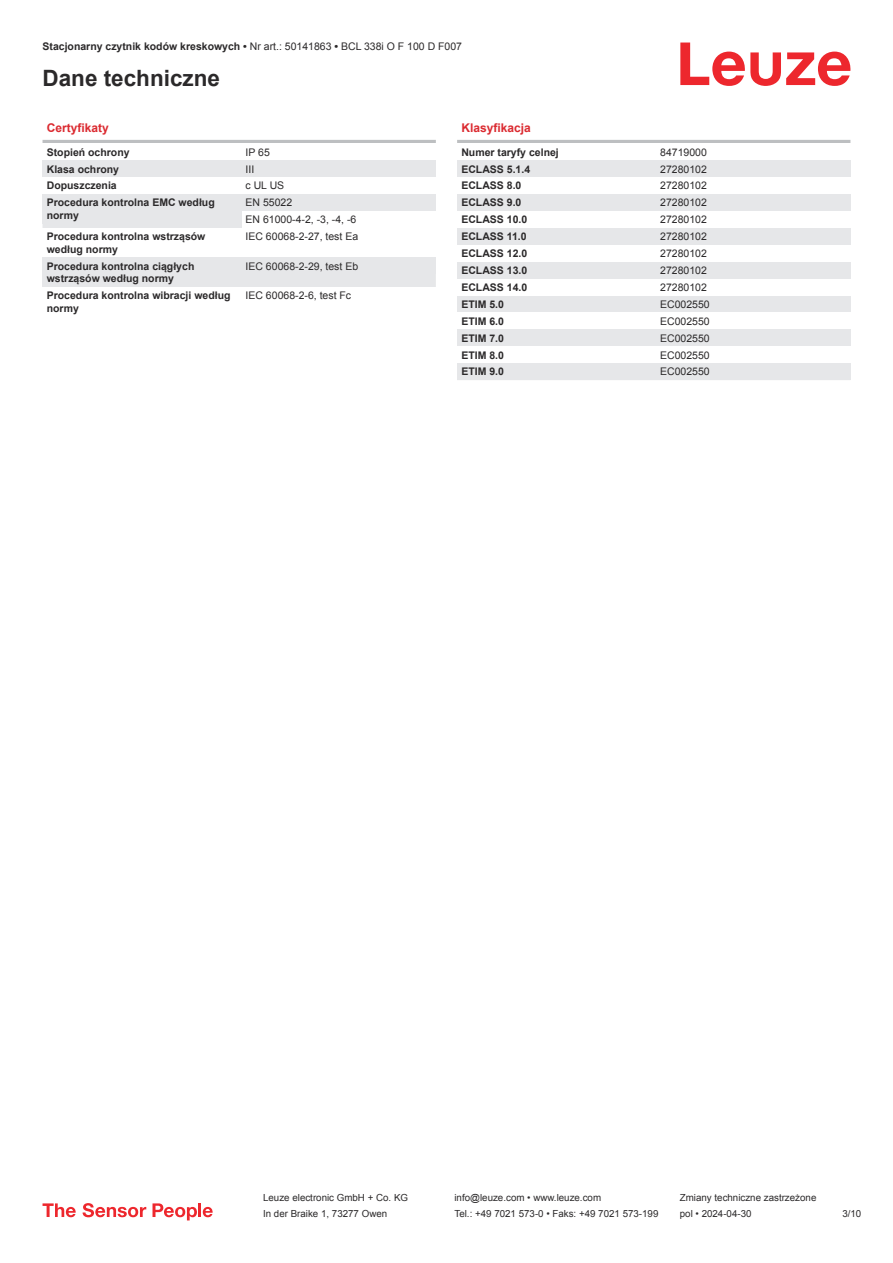
<style>
.page{position:relative;width:893px;height:1263px;background:#fff}
.page>*{position:absolute;margin:0;border:0;box-sizing:border-box;transform-origin:0 0}
.t1{font:700 22.5px "Arial";color:#2b292a}
.t2{font:700 12px "Arial";color:#db2a30}
.t3{font:700 10.5px/12.6px "Arial";color:#2b292a}
.t4{font:10.5px/17px "Arial";color:#2b292a}
.t5{font:9.75px "Arial";color:#2b292a}
.s1{font-weight:400}
</style>
<div class="page">
<svg style="left:680px;top:43px;width:170px;height:43px"></svg>
<svg style="left:43px;top:224px;width:393px;height:63px;fill:#e6e7e9"></svg>
<hr style="left:43px;top:140px;width:393px;height:3px;background:#bdbfc1">
<div style="left:43px;top:160px;width:199px;height:17px;background:#e6e7e9"></div>
<div style="left:242px;top:160px;width:194px;height:17px;background:#e6e7e9"></div>
<div style="left:43px;top:194px;width:199px;height:30px;background:#e6e7e9"></div>
<div style="left:242px;top:194px;width:194px;height:17px;background:#e6e7e9"></div>
<div style="left:242px;top:211px;width:194px;height:17px;background:#fff"></div>
<div style="left:43px;top:228px;width:199px;height:29px;background:#fff"></div>
<div style="left:242px;top:228px;width:194px;height:17px;background:#fff"></div>
<div style="left:43px;top:257px;width:199px;height:30px;background:#e6e7e9"></div>
<div style="left:242px;top:257px;width:194px;height:17px;background:#e6e7e9"></div>
<hr style="left:457px;top:140px;width:393px;height:3px;background:#bdbfc1">
<div style="left:457px;top:160px;width:200px;height:17px;background:#e6e7e9"></div>
<div style="left:657px;top:160px;width:193px;height:17px;background:#e6e7e9"></div>
<div style="left:457px;top:194px;width:200px;height:17px;background:#e6e7e9"></div>
<div style="left:657px;top:194px;width:193px;height:17px;background:#e6e7e9"></div>
<div style="left:457px;top:228px;width:200px;height:17px;background:#e6e7e9"></div>
<div style="left:657px;top:228px;width:193px;height:17px;background:#e6e7e9"></div>
<div style="left:457px;top:262px;width:200px;height:17px;background:#e6e7e9"></div>
<div style="left:657px;top:262px;width:193px;height:17px;background:#e6e7e9"></div>
<div style="left:457px;top:296px;width:200px;height:16px;background:#e6e7e9"></div>
<div style="left:657px;top:296px;width:193px;height:16px;background:#e6e7e9"></div>
<div style="left:457px;top:329px;width:200px;height:17px;background:#e6e7e9"></div>
<div style="left:657px;top:329px;width:193px;height:17px;background:#e6e7e9"></div>
<div style="left:457px;top:363px;width:200px;height:17px;background:#e6e7e9"></div>
<div style="left:657px;top:363px;width:193px;height:17px;background:#e6e7e9"></div>
<svg style="left:43px;top:1203px;width:33px;height:14px"></svg>
<svg style="left:83px;top:1203px;width:63px;height:14px"></svg>
<svg style="left:153px;top:1203px;width:44px;height:17px"></svg>
<hr style="left:198px;top:1203px;width:3px;height:14px;background:#ed272d">
<svg style="left:203px;top:1207px;width:10px;height:10px"></svg>
<p class="t3" style="left:43px;top:41px;width:421px">Stacjonarny czytnik kodów kreskowych • <span class="s1">Nr art.: 50141863</span> • <span class="s1">BCL 338i O F 100 D F007</span></p>
<h1 class="t1" style="left:43px;top:70px;width:179px">Dane techniczne</h1>
<p class="t2" style="left:47px;top:120px;width:64px">Certyfikaty</p>
<p class="t3" style="left:47px;top:146px;width:84px">Stopień ochrony</p>
<p class="t4" style="left:246px;top:144px;width:26px">IP 65</p>
<p class="t3" style="left:47px;top:164px;width:74px">Klasa ochrony</p>
<p class="t4" style="left:246px;top:161px;width:10px">III</p>
<p class="t3" style="left:47px;top:180px;width:72px">Dopuszczenia</p>
<p class="t4" style="left:246px;top:177px;width:40px">c UL US</p>
<p class="t3" style="left:47px;top:196px;width:170px">Procedura kontrolna EMC według normy</p>
<p class="t4" style="left:246px;top:194px;width:112px">EN 55022<br>EN 61000-4-2, -3, -4, -6</p>
<p class="t3" style="left:47px;top:230px;width:160px">Procedura kontrolna wstrząsów według normy</p>
<p class="t4" style="left:246px;top:228px;width:114px">IEC 60068-2-27, test Ea</p>
<p class="t3" style="left:47px;top:260px;width:149px">Procedura kontrolna ciągłych wstrząsów według normy</p>
<p class="t4" style="left:246px;top:257px;width:114px">IEC 60068-2-29, test Eb</p>
<p class="t3" style="left:47px;top:289px;width:185px">Procedura kontrolna wibracji według normy</p>
<p class="t4" style="left:246px;top:287px;width:107px">IEC 60068-2-6, test Fc</p>
<p class="t2" style="left:461px;top:120px;width:71px">Klasyfikacja</p>
<p class="t3" style="left:461px;top:146px;width:99px">Numer taryfy celnej</p>
<p class="t4" style="left:660px;top:143px;width:48px">84719000</p>
<p class="t3" style="left:461px;top:163px;width:70px">ECLASS 5.1.4</p>
<p class="t4" style="left:660px;top:161px;width:48px">27280102</p>
<p class="t3" style="left:461px;top:180px;width:62px">ECLASS 8.0</p>
<p class="t4" style="left:660px;top:178px;width:48px">27280102</p>
<p class="t3" style="left:461px;top:196px;width:62px">ECLASS 9.0</p>
<p class="t4" style="left:660px;top:195px;width:48px">27280102</p>
<p class="t3" style="left:461px;top:213px;width:67px">ECLASS 10.0</p>
<p class="t4" style="left:660px;top:212px;width:48px">27280102</p>
<p class="t3" style="left:461px;top:230px;width:67px">ECLASS 11.0</p>
<p class="t4" style="left:660px;top:229px;width:48px">27280102</p>
<p class="t3" style="left:461px;top:247px;width:67px">ECLASS 12.0</p>
<p class="t4" style="left:660px;top:246px;width:48px">27280102</p>
<p class="t3" style="left:461px;top:264px;width:67px">ECLASS 13.0</p>
<p class="t4" style="left:660px;top:263px;width:48px">27280102</p>
<p class="t3" style="left:461px;top:281px;width:67px">ECLASS 14.0</p>
<p class="t4" style="left:660px;top:280px;width:48px">27280102</p>
<p class="t3" style="left:461px;top:298px;width:44px">ETIM 5.0</p>
<p class="t4" style="left:660px;top:296px;width:51px">EC002550</p>
<p class="t3" style="left:461px;top:315px;width:44px">ETIM 6.0</p>
<p class="t4" style="left:660px;top:312px;width:51px">EC002550</p>
<p class="t3" style="left:461px;top:332px;width:44px">ETIM 7.0</p>
<p class="t4" style="left:660px;top:329px;width:51px">EC002550</p>
<p class="t3" style="left:461px;top:349px;width:44px">ETIM 8.0</p>
<p class="t4" style="left:660px;top:346px;width:51px">EC002550</p>
<p class="t3" style="left:461px;top:366px;width:44px">ETIM 9.0</p>
<p class="t4" style="left:660px;top:363px;width:51px">EC002550</p>
<p class="t5" style="left:263px;top:1191px;width:146px">Leuze electronic GmbH + Co. KG</p>
<p class="t5" style="left:454px;top:1191px;width:148px">info@leuze.com • www.leuze.com</p>
<p class="t5" style="left:680px;top:1191px;width:138px">Zmiany techniczne zastrzeżone</p>
<p class="t5" style="left:263px;top:1210px;width:126px">In der Braike 1, 73277 Owen</p>
<p class="t5" style="left:454px;top:1207px;width:205px">Tel.: +49 7021 573-0 • Faks: +49 7021 573-199</p>
<p class="t5" style="left:680px;top:1207px;width:73px">pol • 2024-04-30</p>
<p class="t5" style="left:842px;top:1210px;width:20px">3 /10</p>
</div>
